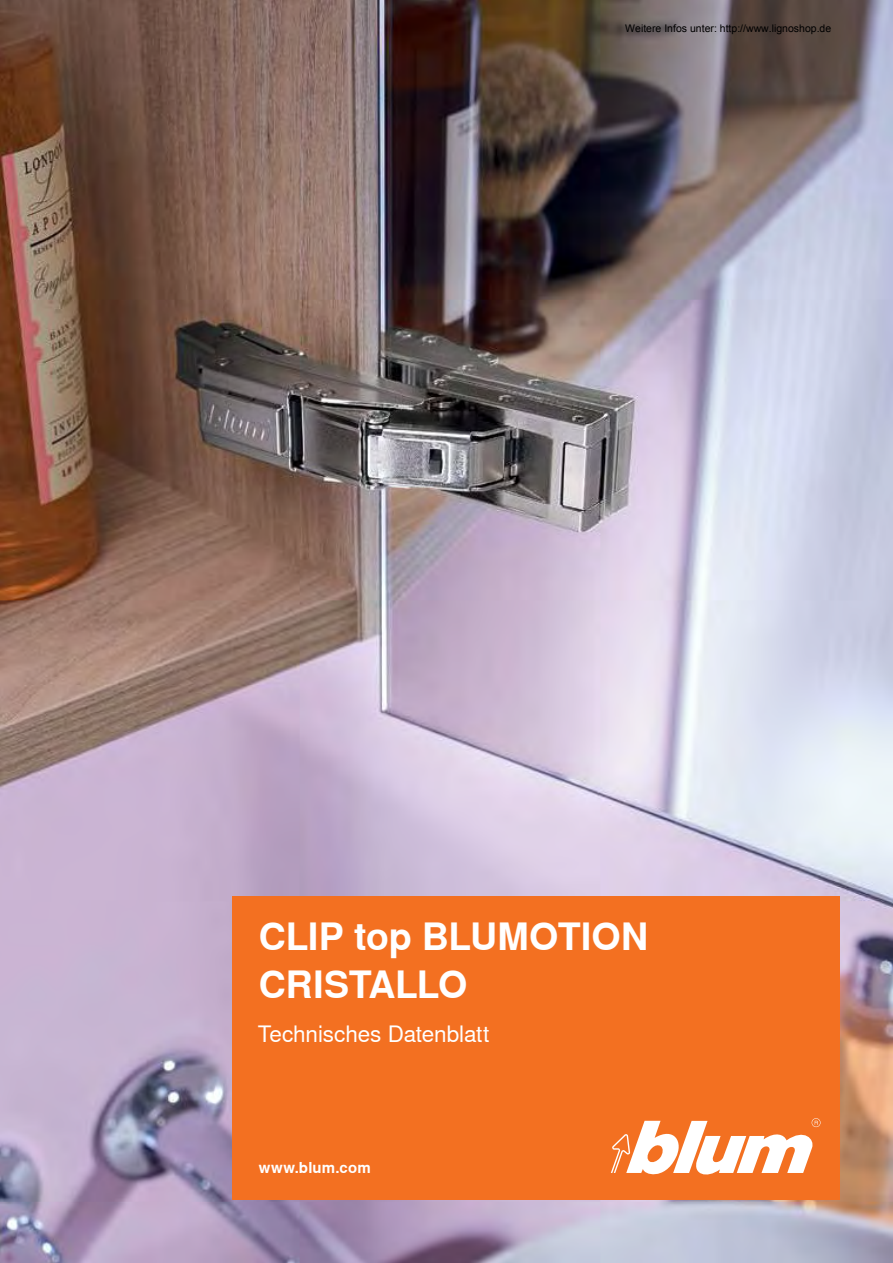
<style>
.page{position:relative;width:893px;height:1263px;background:#fff}
.page>*{position:absolute;margin:0;border:0;box-sizing:border-box;transform-origin:0 0}
.t1{font:700 37.5px/48px "Nimbus Sans Global";letter-spacing:-.005em;color:#fff}
.t2{font:22.5px "Nimbus Sans Global";letter-spacing:-.005em;color:#fff}
.t3{font:700 15px "Nimbus Sans Global";letter-spacing:.01em;color:#fff}
.t4{font:10.5px "Arial";color:#000}
</style>
<div class="page">
<img style="left:0;top:0;width:893px;height:1263px">
<div style="left:232px;top:896px;width:607px;height:304px;background:#f37021"></div>
<svg style="left:611px;top:1118px;width:209px;height:56px"></svg>
<p class="t4" style="left:625px;top:21px;width:208px">Weitere Infos unter: http://www.lignoshop.de</p>
<h1 class="t1" style="left:259px;top:913px;width:391px">CLIP top BLUMOTION<br>CRISTALLO</h1>
<h2 class="t2" style="left:258px;top:1021px;width:233px">Technisches Datenblatt</h2>
<h3 class="t3" style="left:259px;top:1159px;width:113px">www.blum.com</h3>
</div>
